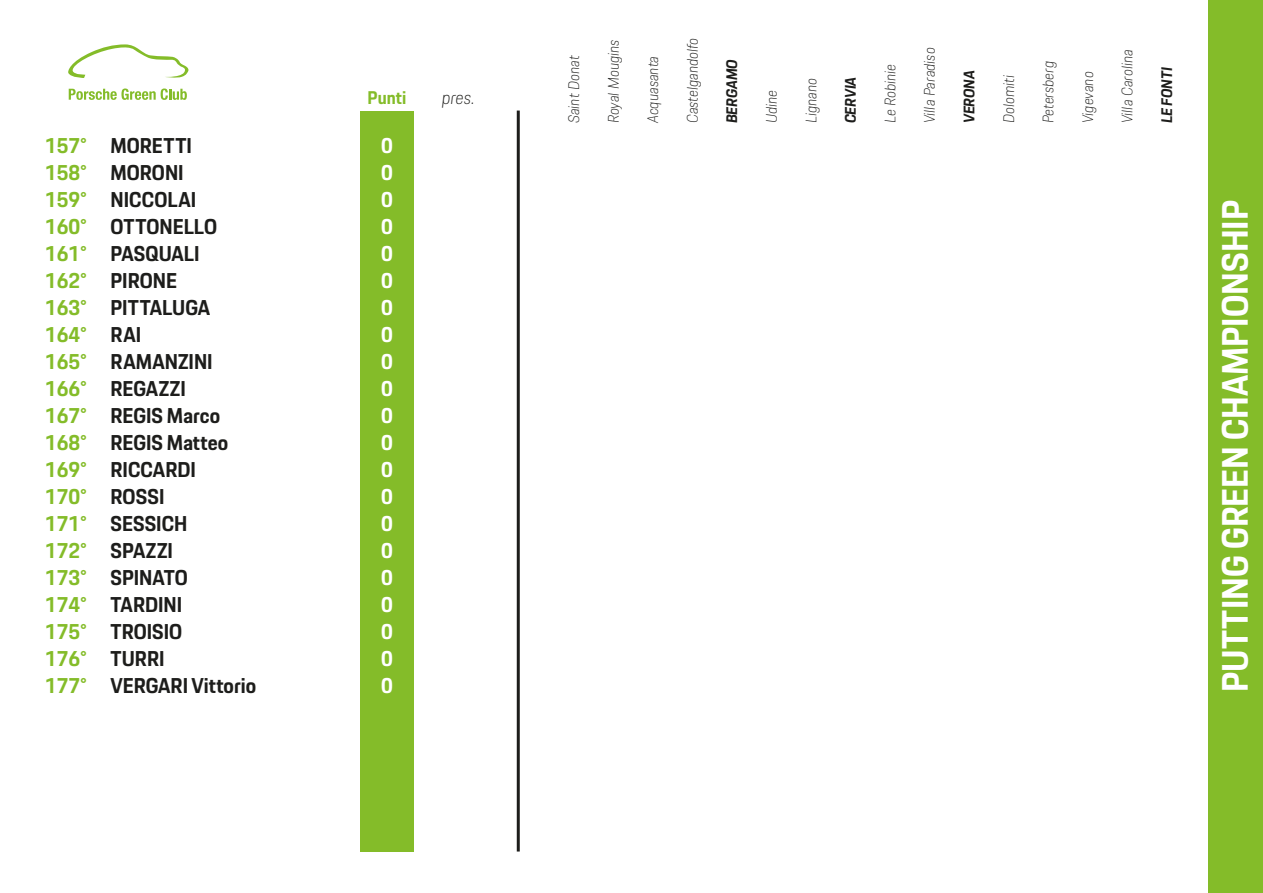
<style>
.page{position:relative;width:1263px;height:893px;background:#fff}
.page>*{position:absolute;margin:0;border:0;box-sizing:border-box;transform-origin:0 0}
.t1{font:700 36px "Porsche Next";color:#fff}
.t2{font:700 21px "Porsche Next";color:#1d1d1b}
.t3{font:700 21px "Porsche Next";color:#84bc29}
.t4{font:700 21px "Porsche Next";color:#fff}
.t5{font:700 18px "Porsche Next";letter-spacing:.005em;color:#84bc29}
.t6{font:italic 100 18px "Porsche Next";color:#1d1d1b}
.t7{font:italic 100 15px "Porsche Next";color:#1d1d1b}
.t8{font:italic 700 15px "Porsche Next";color:#1d1d1b}
</style>
<div class="page">
<svg style="left:69px;top:89px;width:118px;height:11px"></svg>
<svg style="left:68px;top:44px;width:121px;height:34px"></svg>
<div style="left:360px;top:111px;width:54px;height:740px;background:#84bc29"></div>
<hr style="left:517px;top:111px;width:3px;height:740px;background:#1d1d1b">
<div style="left:1209px;top:0;width:54px;height:893px;background:#84bc29"></div>
<p class="t3" style="left:45px;top:132px;width:44px">157°</p>
<p class="t3" style="left:45px;top:159px;width:44px">158°</p>
<p class="t3" style="left:45px;top:186px;width:44px">159°</p>
<p class="t3" style="left:45px;top:213px;width:44px">160°</p>
<p class="t3" style="left:45px;top:240px;width:44px">161°</p>
<p class="t3" style="left:45px;top:267px;width:44px">162°</p>
<p class="t3" style="left:45px;top:294px;width:44px">163°</p>
<p class="t3" style="left:45px;top:321px;width:44px">164°</p>
<p class="t3" style="left:45px;top:348px;width:44px">165°</p>
<p class="t3" style="left:45px;top:375px;width:44px">166°</p>
<p class="t3" style="left:45px;top:402px;width:44px">167°</p>
<p class="t3" style="left:45px;top:429px;width:44px">168°</p>
<p class="t3" style="left:45px;top:456px;width:44px">169°</p>
<p class="t3" style="left:45px;top:483px;width:44px">170°</p>
<p class="t3" style="left:45px;top:510px;width:44px">171°</p>
<p class="t3" style="left:45px;top:537px;width:44px">172°</p>
<p class="t3" style="left:45px;top:564px;width:44px">173°</p>
<p class="t3" style="left:45px;top:591px;width:44px">174°</p>
<p class="t3" style="left:45px;top:618px;width:44px">175°</p>
<p class="t3" style="left:45px;top:645px;width:44px">176°</p>
<p class="t3" style="left:45px;top:672px;width:44px">177°</p>
<p class="t2" style="left:111px;top:132px;width:83px">MORETTI</p>
<p class="t2" style="left:111px;top:159px;width:75px">MORONI</p>
<p class="t2" style="left:111px;top:186px;width:87px">NICCOLAI</p>
<p class="t2" style="left:111px;top:213px;width:108px">OTTONELLO</p>
<p class="t2" style="left:111px;top:240px;width:91px">PASQUALI</p>
<p class="t2" style="left:111px;top:267px;width:68px">PIRONE</p>
<p class="t2" style="left:111px;top:294px;width:101px">PITTALUGA</p>
<p class="t2" style="left:111px;top:321px;width:32px">RAI</p>
<p class="t2" style="left:111px;top:348px;width:104px">RAMANZINI</p>
<p class="t2" style="left:111px;top:375px;width:77px">REGAZZI</p>
<p class="t2" style="left:111px;top:402px;width:111px">REGIS Marco</p>
<p class="t2" style="left:111px;top:429px;width:119px">REGIS Matteo</p>
<p class="t2" style="left:111px;top:456px;width:87px">RICCARDI</p>
<p class="t2" style="left:111px;top:483px;width:55px">ROSSI</p>
<p class="t2" style="left:111px;top:510px;width:78px">SESSICH</p>
<p class="t2" style="left:111px;top:537px;width:64px">SPAZZI</p>
<p class="t2" style="left:111px;top:564px;width:79px">SPINATO</p>
<p class="t2" style="left:111px;top:591px;width:73px">TARDINI</p>
<p class="t2" style="left:111px;top:618px;width:73px">TROISIO</p>
<p class="t2" style="left:111px;top:645px;width:55px">TURRI</p>
<p class="t2" style="left:111px;top:672px;width:147px">VERGARI Vittorio</p>
<p class="t5" style="left:368px;top:86px;width:40px">Punti</p>
<p class="t6" style="left:442px;top:86px;width:34px">pres.</p>
<p class="t4" style="left:381px;top:132px;width:13px">0</p>
<p class="t4" style="left:381px;top:159px;width:13px">0</p>
<p class="t4" style="left:381px;top:186px;width:13px">0</p>
<p class="t4" style="left:381px;top:213px;width:13px">0</p>
<p class="t4" style="left:381px;top:240px;width:13px">0</p>
<p class="t4" style="left:381px;top:267px;width:13px">0</p>
<p class="t4" style="left:381px;top:294px;width:13px">0</p>
<p class="t4" style="left:381px;top:321px;width:13px">0</p>
<p class="t4" style="left:381px;top:348px;width:13px">0</p>
<p class="t4" style="left:381px;top:375px;width:13px">0</p>
<p class="t4" style="left:381px;top:402px;width:13px">0</p>
<p class="t4" style="left:381px;top:429px;width:13px">0</p>
<p class="t4" style="left:381px;top:456px;width:13px">0</p>
<p class="t4" style="left:381px;top:483px;width:13px">0</p>
<p class="t4" style="left:381px;top:510px;width:13px">0</p>
<p class="t4" style="left:381px;top:537px;width:13px">0</p>
<p class="t4" style="left:381px;top:564px;width:13px">0</p>
<p class="t4" style="left:381px;top:591px;width:13px">0</p>
<p class="t4" style="left:381px;top:618px;width:13px">0</p>
<p class="t4" style="left:381px;top:645px;width:13px">0</p>
<p class="t4" style="left:381px;top:672px;width:13px">0</p>
<p class="t7" style="left:564px;top:123px;width:69px;rotate:-90deg">Saint Donat</p>
<p class="t7" style="left:603px;top:123px;width:85px;rotate:-90deg">Royal Mougins</p>
<p class="t7" style="left:643px;top:123px;width:69px;rotate:-90deg">Acquasanta</p>
<p class="t7" style="left:682px;top:123px;width:87px;rotate:-90deg">Castelgandolfo</p>
<p class="t8" style="left:722px;top:123px;width:65px;rotate:-90deg">BERGAMO</p>
<p class="t7" style="left:761px;top:123px;width:35px;rotate:-90deg">Udine</p>
<p class="t7" style="left:801px;top:123px;width:47px;rotate:-90deg">Lignano</p>
<p class="t8" style="left:840px;top:123px;width:48px;rotate:-90deg">CERVIA</p>
<p class="t7" style="left:880px;top:123px;width:61px;rotate:-90deg">Le Robinie</p>
<p class="t7" style="left:919px;top:123px;width:77px;rotate:-90deg">Villa Paradiso</p>
<p class="t8" style="left:959px;top:123px;width:55px;rotate:-90deg">VERONA</p>
<p class="t7" style="left:999px;top:123px;width:50px;rotate:-90deg">Dolomiti</p>
<p class="t7" style="left:1038px;top:123px;width:64px;rotate:-90deg">Petersberg</p>
<p class="t7" style="left:1078px;top:123px;width:53px;rotate:-90deg">Vigevano</p>
<p class="t7" style="left:1117px;top:123px;width:75px;rotate:-90deg">Villa Carolina</p>
<p class="t8" style="left:1157px;top:123px;width:57px;rotate:-90deg">LE FONTI</p>
<p class="t1" style="left:1211px;top:692px;width:493px;rotate:-90deg">PUTTING GREEN CHAMPIONSHIP</p>
</div>
